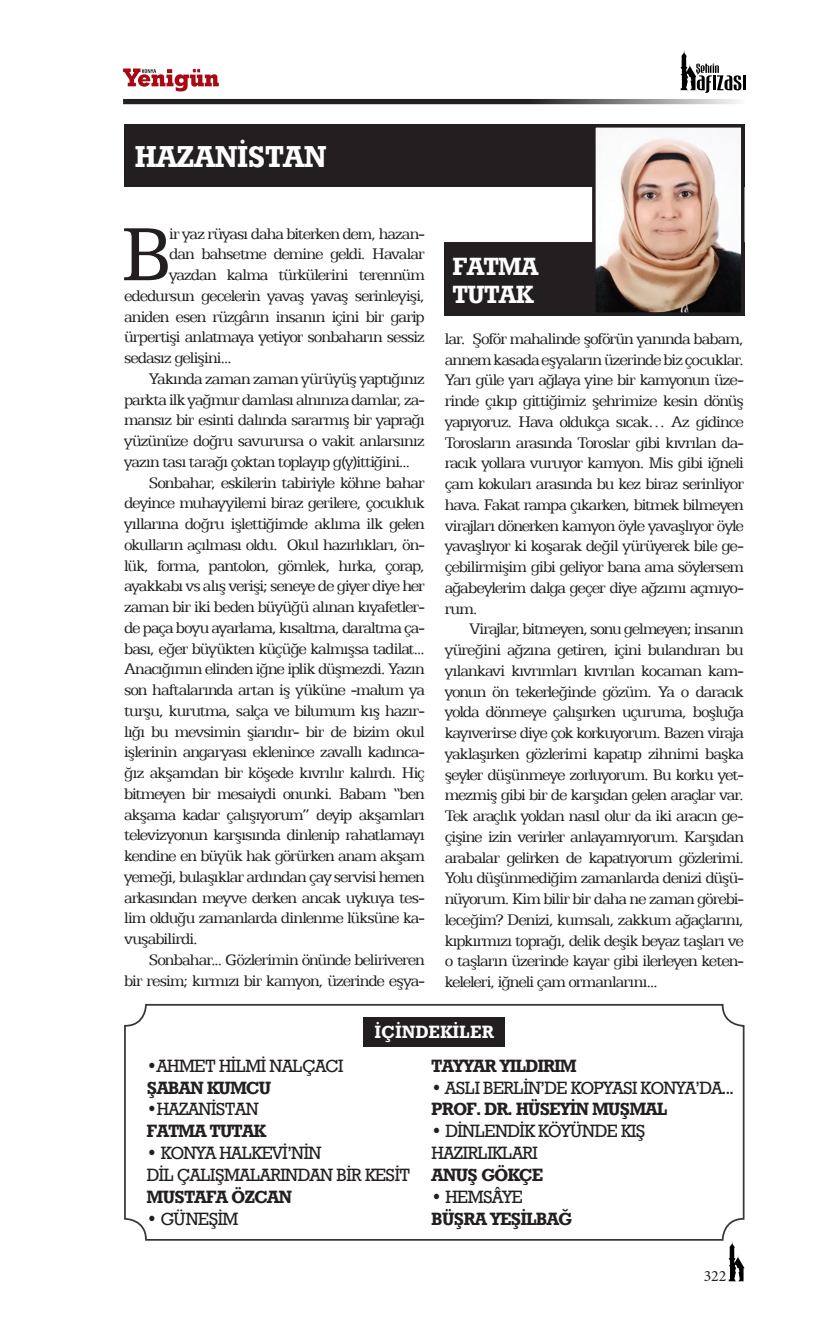
<style>
.page{position:relative;width:819px;height:1340px;background:#fff}
.page>*{position:absolute;margin:0;border:0;box-sizing:border-box;transform-origin:0 0}
.metin{font:84.7px "Egyptian 505 BT";color:#231f20}
.yatay_baslık{font:29.75px "Geometric Slab 712 BT Bold A";color:#fff}
.yatay_baslık-2{font:24.5px "Geometric Slab 712 BT Bold A";letter-spacing:-.01em;color:#fff}
.yatay_baslık-3{font:17.5px/21.9px "Geometric Slab 712 BT Medium A";letter-spacing:-.03em;color:#231f20}
.yatay_baslık-4{font:17.5px "Geometric Slab 712 BT Bold A";letter-spacing:-.03em;color:#231f20}
.yatay_baslık-5{font:17.5px "Geometric Slab 712 BT Bold A";letter-spacing:.03em;color:#fff}
.metin-2{font:16.97px/20.7px "Egyptian 505 BT";letter-spacing:-.055em;color:#231f20;text-align:justify}
.t1{font:15.75px "Minion Pro";color:#231f20}
.s1{font-family:"Geometric Slab 712 BT Bold A"}
</style>
<div class="page">
<svg style="left:123px;top:68px;width:96px;height:23px"></svg>
<hr style="left:742px;top:76px;width:3px;height:14px;background:#000001">
<svg style="left:680px;top:50px;width:61px;height:43px"></svg>
<svg style="left:123px;top:99px;width:615px;height:5px;fill:#231f20"></svg>
<svg style="left:728px;top:1241px;width:16px;height:40px"></svg>
<div style="left:124px;top:1003px;width:620px;height:237px;border:2px solid #231f20;border-radius:21px"></div>
<div style="left:363px;top:1017px;width:142px;height:30px;background:#231f20"></div>
<div style="left:124px;top:124px;width:620px;height:62px;background:#231f20"></div>
<div style="left:444px;top:243px;width:300px;height:73px;background:#231f20"></div>
<img style="left:597px;top:129px;width:142px;height:182px">
<div style="left:592px;top:124px;width:152px;height:192px;border:4px solid #231f20"></div>
<p class="yatay_baslık" style="left:135px;top:138px;width:193px">HAZANİSTAN</p>
<p class="metin-2" style="left:169px;top:223px;width:257px">ir yaz rüyası daha biterken dem, hazan-</p>
<p class="metin-2" style="left:169px;top:243px;width:257px">dan bahsetme demine geldi. Havalar</p>
<p class="metin-2" style="left:169px;top:264px;width:257px">yazdan kalma türkülerini terennüm</p>
<p class="metin-2" style="left:124px;top:285px;width:302px">ededursun gecelerin yavaş yavaş serinleyişi,</p>
<p class="metin-2" style="left:124px;top:306px;width:302px">aniden esen rüzgârın insanın içini bir garip</p>
<p class="metin-2" style="left:124px;top:326px;width:302px">ürpertişi anlatmaya yetiyor sonbaharın sessiz</p>
<p class="metin-2" style="left:124px;top:347px;width:109px">sedasız gelişini...</p>
<p class="metin-2" style="left:124px;top:368px;width:302px;text-indent:25px">Yakında zaman zaman yürüyüş yaptığınız parkta ilk yağmur damlası alnınıza damlar, za&shy;mansız bir esinti dalında sararmış bir yaprağı yüzünüze doğru savurursa o vakit anlarsınız yazın tası tarağı çoktan toplayıp g(y)ittiğini...</p>
<p class="metin-2" style="left:124px;top:472px;width:302px;text-indent:25px">Sonbahar, eskilerin tabiriyle köhne bahar deyince muhayyilemi biraz gerilere, çocukluk yıllarına doğru işlettiğimde aklıma ilk gelen okulların açılması oldu. Okul hazırlıkları, ön&shy;lük, forma, pantolon, gömlek, hırka, çorap, ayakkabı vs alış verişi; seneye de giyer diye her zaman bir iki beden büyüğü alınan kıyafetler&shy;de paça boyu ayarlama, kısaltma, daraltma ça&shy;bası, eğer büyükten küçüğe kalmışsa tadilat...<br>Anacığımın elinden iğne iplik düşmezdi. Yazın son haftalarında artan iş yüküne -malum ya turşu, kurutma, salça ve bilumum kış hazır&shy;lığı bu mevsimin şiarıdır- bir de bizim okul işlerinin angaryası eklenince zavallı kadınca&shy;ğız akşamdan bir köşede kıvrılır kalırdı. Hiç bitmeyen bir mesaiydi onunki. Babam “ben akşama kadar çalışıyorum” deyip akşamları televizyonun karşısında dinlenip rahatlamayı kendine en büyük hak görürken anam akşam yemeği, bulaşıklar ardından çay servisi hemen arkasından meyve derken ancak uykuya tes&shy;lim olduğu zamanlarda dinlenme lüksüne ka&shy;vuşabilirdi.</p>
<p class="metin-2" style="left:124px;top:949px;width:302px;text-align:right">Sonbahar... Gözlerimin önünde beliriveren<br>bir resim; kırmızı bir kamyon, üzerinde eşya-</p>
<p class="metin" style="left:121px;top:205px;width:53px">B</p>
<p class="yatay_baslık-2" style="left:453px;top:251px;width:87px">FATMA</p>
<p class="yatay_baslık-2" style="left:453px;top:279px;width:81px">TUTAK</p>
<p class="metin-2" style="left:444px;top:328px;width:301px">lar. Şoför mahalinde şoförün yanında babam, annem kasada eşyaların üzerinde biz çocuklar.<br>Yarı güle yarı ağlaya yine bir kamyonun üze&shy;rinde çıkıp gittiğimiz şehrimize kesin dönüş yapıyoruz. Hava oldukça sıcak… Az gidince Torosların arasında Toroslar gibi kıvrılan da&shy;racık yollara vuruyor kamyon. Mis gibi iğneli çam kokuları arasında bu kez biraz serinliyor hava. Fakat rampa çıkarken, bitmek bilmeyen virajları dönerken kamyon öyle yavaşlıyor öyle yavaşlıyor ki koşarak değil yürüyerek bile ge&shy;çebilirmişim gibi geliyor bana ama söylersem ağabeylerim dalga geçer diye ağzımı açmıyo&shy;rum.</p>
<p class="metin-2" style="left:444px;top:618px;width:301px;text-indent:25px">Virajlar, bitmeyen, sonu gelmeyen; insanın yüreğini ağzına getiren, içini bulandıran bu yılankavi kıvrımları kıvrılan kocaman kam&shy;yonun ön tekerleğinde gözüm. Ya o daracık yolda dönmeye çalışırken uçuruma, boşluğa kayıverirse diye çok korkuyorum. Bazen viraja yaklaşırken gözlerimi kapatıp zihnimi başka şeyler düşünmeye zorluyorum. Bu korku yet&shy;mezmiş gibi bir de karşıdan gelen araçlar var.<br>Tek araçlık yoldan nasıl olur da iki aracın ge&shy;çişine izin verirler anlayamıyorum. Karşıdan arabalar gelirken de kapatıyorum gözlerimi.<br>Yolu düşünmediğim zamanlarda denizi düşü&shy;nüyorum. Kim bilir bir daha ne zaman görebi&shy;leceğim? Denizi, kumsalı, zakkum ağaçlarını, kıpkırmızı toprağı, delik deşik beyaz taşları ve o taşların üzerinde kayar gibi ilerleyen keten&shy;keleleri, iğneli çam ormanlarını...</p>
<p class="yatay_baslık-5" style="left:375px;top:1021px;width:120px">İÇİNDEKİLER</p>
<p class="yatay_baslık-3" style="left:147px;top:1054px;width:198px"><span class="s1">•</span>AHMET HİLMİ NALÇACI</p>
<p class="yatay_baslık-4" style="left:147px;top:1076px;width:126px">ŞABAN KUMCU</p>
<p class="yatay_baslık-3" style="left:147px;top:1098px;width:113px">•HAZANİSTAN</p>
<p class="yatay_baslık-4" style="left:147px;top:1120px;width:120px">FATMA TUTAK</p>
<p class="yatay_baslık-3" style="left:147px;top:1141px;width:176px"><span class="s1">•</span> KONYA HALKEVİ’NİN</p>
<p class="yatay_baslık-3" style="left:147px;top:1163px;width:265px">DİL ÇALIŞMALARINDAN BİR KESİT</p>
<p class="yatay_baslık-4" style="left:147px;top:1186px;width:147px">MUSTAFA ÖZCAN</p>
<p class="yatay_baslık-3" style="left:147px;top:1207px;width:93px"><span class="s1">•</span> GÜNEŞİM</p>
<p class="yatay_baslık-4" style="left:431px;top:1054px;width:146px">TAYYAR YILDIRIM</p>
<p class="yatay_baslık-3" style="left:431px;top:1076px;width:304px"><span class="s1">•</span> ASLI BERLIN’DE KOPYASI KONYA’DA...</p>
<p class="yatay_baslık-4" style="left:431px;top:1098px;width:237px">PROF. DR. HÜSEYİN MUŞMAL</p>
<p class="yatay_baslık-3" style="left:431px;top:1119px;width:215px"><span class="s1">•</span> DİNLENDİK KÖYÜNDE KIŞ<br>HAZIRLIKLARI</p>
<p class="yatay_baslık-4" style="left:431px;top:1164px;width:113px">ANUŞ GÖKÇE</p>
<p class="yatay_baslık-3" style="left:431px;top:1185px;width:93px"><span class="s1">•</span> HEMSÂYE</p>
<p class="yatay_baslık-4" style="left:431px;top:1207px;width:142px">BÜŞRA YEŞİLBAĞ</p>
<p class="t1" style="left:703px;top:1265px;width:24px">322</p>
</div>
